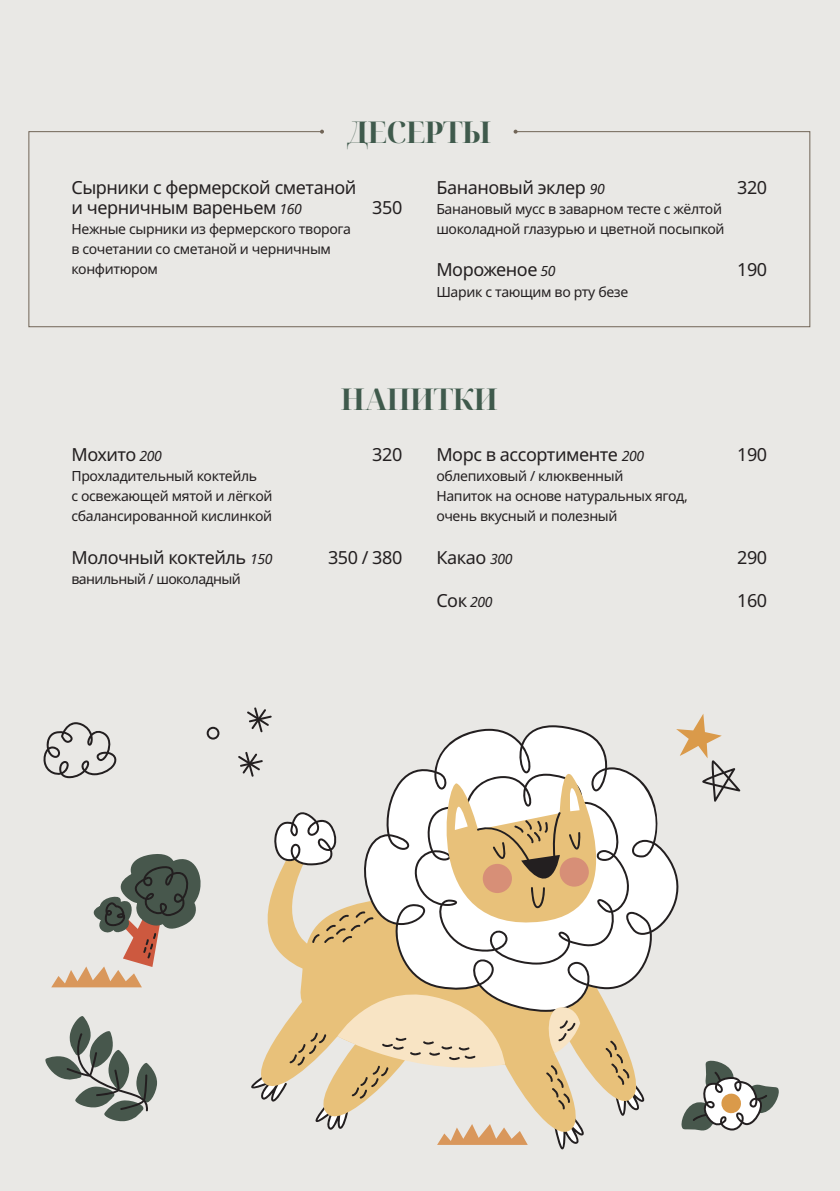
<style>
.page{position:relative;width:840px;height:1191px;background:#fff}
.page>*{position:absolute;margin:0;border:0;box-sizing:border-box;transform-origin:0 0}
.t1{font:700 30px "Noto Serif Display";letter-spacing:-.025em;color:#3f5a4c}
.t2{font:18px/20px "Noto Sans";letter-spacing:-.025em;color:#231f20}
.t3{font:14px/20px "Noto Sans";letter-spacing:-.025em;color:#231f20}
.s1{font-style:italic;font-size:14px}
</style>
<div class="page">
<div style="left:0;top:0;width:839px;height:1191px;background:#e9e8e5"></div>
<svg style="left:28px;top:131px;width:782px;height:197px"></svg>
<svg style="left:320px;top:130px;width:4px;height:4px"></svg>
<svg style="left:513px;top:130px;width:4px;height:4px"></svg>
<svg style="left:43px;top:722px;width:74px;height:56px"></svg>
<svg style="left:247px;top:707px;width:24px;height:25px"></svg>
<svg style="left:206px;top:727px;width:13px;height:12px"></svg>
<svg style="left:45px;top:1016px;width:112px;height:106px"></svg>
<svg style="left:51px;top:854px;width:150px;height:133px"></svg>
<svg style="left:441px;top:725px;width:238px;height:235px"></svg>
<svg style="left:238px;top:752px;width:409px;height:397px"></svg>
<svg style="left:681px;top:1060px;width:97px;height:71px"></svg>
<svg style="left:675px;top:714px;width:64px;height:87px"></svg>
<p class="t1" style="left:347px;top:111px;width:146px">ДЕСЕРТЫ</p>
<p class="t2" style="left:436px;top:178px;width:170px">Банановый эклер <span class="s1">90</span></p>
<p class="t2" style="left:736px;top:178px;width:31px">320</p>
<p class="t3" style="left:436px;top:199px;width:289px">Банановый мусс в заварном тесте с жёлтой шоколадной глазурью и цветной посыпкой</p>
<p class="t2" style="left:436px;top:260px;width:120px">Мороженое <span class="s1">50</span></p>
<p class="t2" style="left:736px;top:260px;width:31px">190</p>
<p class="t3" style="left:436px;top:282px;width:193px">Шарик с тающим во рту безе</p>
<p class="t2" style="left:71px;top:178px;width:286px">Сырники с фермерской сметаной и черничным вареньем <span class="s1">160</span></p>
<p class="t2" style="left:372px;top:198px;width:31px">350</p>
<p class="t3" style="left:71px;top:219px;width:281px">Нежные сырники из фермерского творога в сочетании со сметаной и черничным конфитюром</p>
<p class="t1" style="left:340px;top:379px;width:159px">НАПИТКИ</p>
<p class="t2" style="left:436px;top:445px;width:209px">Морс в ассортименте <span class="s1">200</span></p>
<p class="t2" style="left:736px;top:445px;width:31px">190</p>
<p class="t3" style="left:436px;top:466px;width:253px">облепиховый / клюквенный<br>Напиток на основе натуральных ягод, очень вкусный и полезный</p>
<p class="t2" style="left:436px;top:548px;width:78px">Какао <span class="s1">300</span></p>
<p class="t2" style="left:736px;top:548px;width:31px">290</p>
<p class="t2" style="left:436px;top:590px;width:58px">Сок <span class="s1">200</span></p>
<p class="t2" style="left:736px;top:590px;width:31px">160</p>
<p class="t2" style="left:71px;top:445px;width:92px">Мохито <span class="s1">200</span></p>
<p class="t2" style="left:372px;top:445px;width:31px">320</p>
<p class="t3" style="left:71px;top:466px;width:202px">Прохладительный коктейль<br>с освежающей мятой и лёгкой сбалансированной кислинкой</p>
<p class="t2" style="left:71px;top:548px;width:202px">Молочный коктейль <span class="s1">150</span></p>
<p class="t2" style="left:328px;top:548px;width:76px">350 / 380</p>
<p class="t3" style="left:71px;top:569px;width:171px">ванильный / шоколадный</p>
</div>
